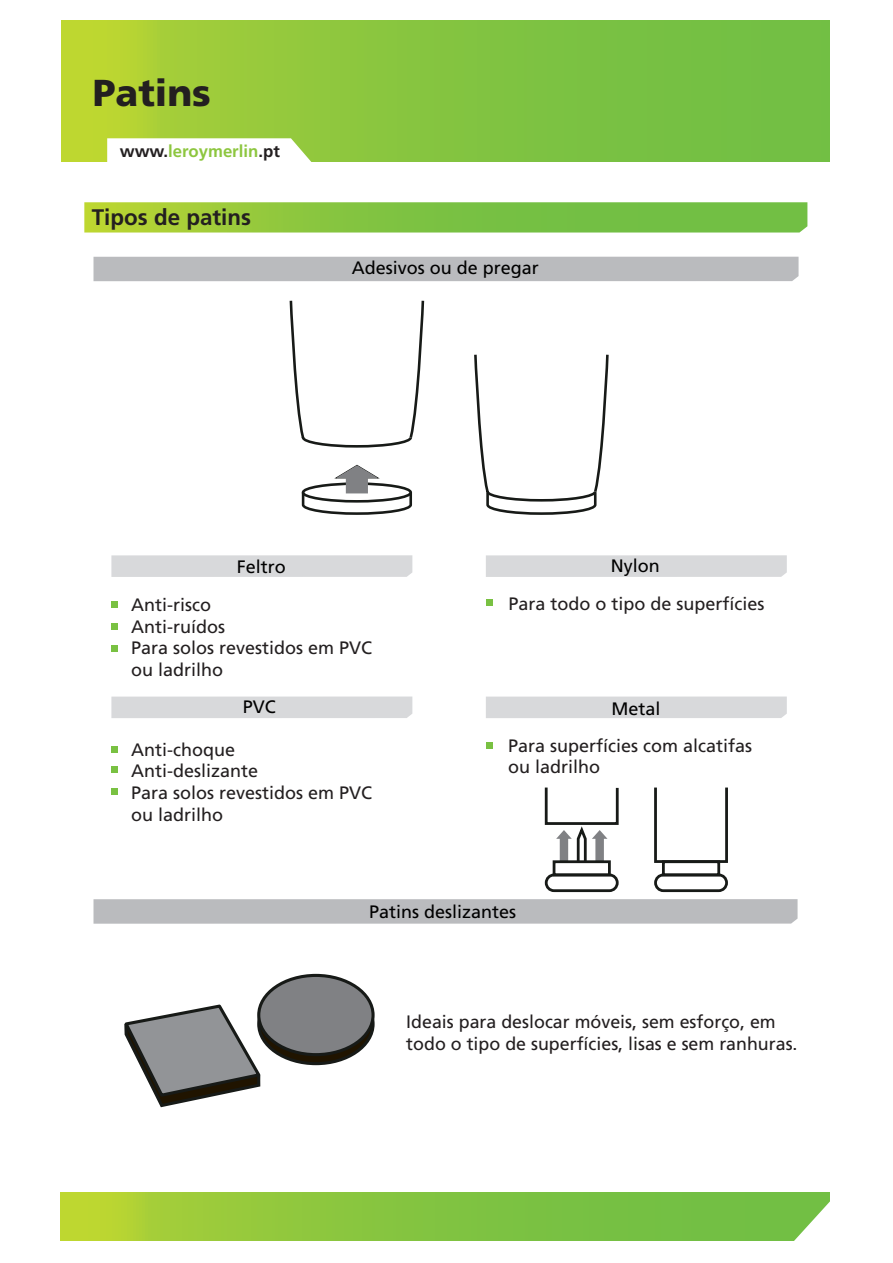
<style>
.page{position:relative;width:893px;height:1263px;background:#fff}
.page>*{position:absolute;margin:0;border:0;box-sizing:border-box;transform-origin:0 0}
.t1{font:900 37.5px "Frutiger";color:#231f20}
.t2{font:700 22.5px "Frutiger";color:#231f20}
.t3{font:18px/21.6px "Frutiger";color:#231f20}
.t4{font:18px "Frutiger";color:#000}
.t5{font:700 16.8px "Frutiger";color:#8dc63f}
.s1{color:#231f20}
</style>
<div class="page">
<svg style="left:84px;top:202px;width:723px;height:30px;background:#86c541"></svg>
<svg style="left:61px;top:21px;width:768px;height:140px;background:#89c63e"></svg>
<svg style="left:107px;top:138px;width:206px;height:24px"></svg>
<svg style="left:60px;top:1193px;width:769px;height:47px;background:#89c53e"></svg>
<svg style="left:789px;top:1198px;width:41px;height:43px"></svg>
<div style="left:486px;top:696px;width:301px;height:22px;background:#d8d9db"></div>
<div style="left:111px;top:555px;width:301px;height:22px;background:#d8d9db"></div>
<div style="left:111px;top:696px;width:301px;height:22px;background:#d8d9db"></div>
<div style="left:93px;top:257px;width:705px;height:24px;background:#babbbe"></div>
<svg style="left:474px;top:354px;width:135px;height:161px"></svg>
<svg style="left:301px;top:465px;width:111px;height:50px"></svg>
<svg style="left:289px;top:300px;width:136px;height:148px"></svg>
<div style="left:486px;top:599px;width:7px;height:7px;background:#79c142"></div>
<svg style="left:93px;top:899px;width:705px;height:25px;background:#bbbcbf"></svg>
<svg style="left:259px;top:984px;width:114px;height:80px"></svg>
<div style="left:259px;top:975px;width:114px;height:80px;background:#808184;border-radius:50%"></div>
<div style="left:257px;top:974px;width:118px;height:82px;border:3px solid #171a17;border-radius:50%"></div>
<svg style="left:124px;top:1003px;width:140px;height:105px"></svg>
<div style="left:654px;top:873px;width:74px;height:19px;border:3px solid #171a17;border-radius:8px"></div>
<div style="left:662px;top:860px;width:58px;height:16px;border:3px solid #171a17"></div>
<div style="left:654px;top:786px;width:74px;height:77px;border:3px solid #171a17"></div>
<div style="left:545px;top:873px;width:74px;height:19px;border:3px solid #171a17;border-radius:8px"></div>
<svg style="left:546px;top:826px;width:71px;height:65px"></svg>
<div style="left:545px;top:786px;width:74px;height:39px;border:3px solid #171a17"></div>
<div style="left:111px;top:624px;width:7px;height:6px;background:#79c142"></div>
<div style="left:111px;top:601px;width:7px;height:7px;background:#79c142"></div>
<div style="left:111px;top:645px;width:7px;height:7px;background:#79c142"></div>
<div style="left:111px;top:746px;width:7px;height:7px;background:#79c142"></div>
<div style="left:111px;top:766px;width:7px;height:7px;background:#79c142"></div>
<div style="left:111px;top:788px;width:7px;height:7px;background:#79c142"></div>
<div style="left:486px;top:555px;width:301px;height:22px;background:#d8d9db"></div>
<div style="left:486px;top:742px;width:7px;height:7px;background:#79c142"></div>
<h1 class="t1" style="left:93px;top:70px;width:120px">Patins</h1>
<p class="t5" style="left:120px;top:142px;width:162px"><span class="s1">www.</span>leroymerlin<span class="s1">.pt</span></p>
<p class="t2" style="left:92px;top:204px;width:161px">Tipos de patins</p>
<p class="t4" style="left:352px;top:257px;width:189px">Adesivos ou de pregar</p>
<p class="t4" style="left:237px;top:556px;width:51px">Feltro</p>
<p class="t4" style="left:611px;top:555px;width:50px">Nylon</p>
<p class="t3" style="left:131px;top:594px;width:243px">Anti-risco<br>Anti-ruídos<br>Para solos revestidos em PVC ou ladrilho</p>
<p class="t3" style="left:508px;top:592px;width:258px">Para todo o tipo de superfícies</p>
<p class="t4" style="left:243px;top:696px;width:35px">PVC</p>
<p class="t4" style="left:611px;top:698px;width:51px">Metal</p>
<p class="t3" style="left:131px;top:738px;width:243px">Anti-choque<br>Anti-deslizante<br>Para solos revestidos em PVC ou ladrilho</p>
<p class="t3" style="left:508px;top:734px;width:246px">Para superfícies com alcatifas ou ladrilho</p>
<p class="t4" style="left:369px;top:901px;width:149px">Patins deslizantes</p>
<p class="t3" style="left:406px;top:1011px;width:393px">Ideais para deslocar móveis, sem esforço, em todo o tipo de superfícies, lisas e sem ranhuras.</p>
</div>
